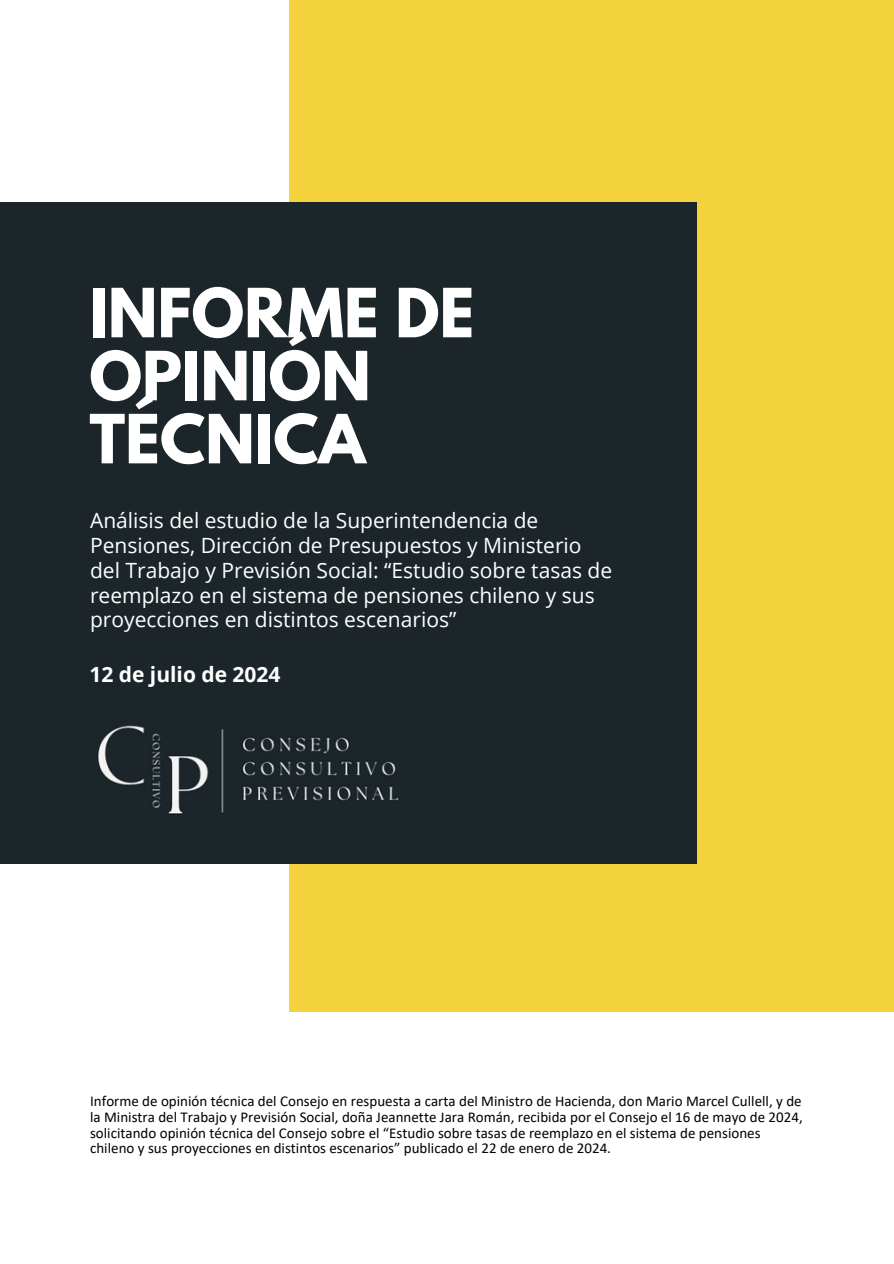
<style>
.page{position:relative;width:894px;height:1264px;background:#fff}
.page>*{position:absolute;margin:0;border:0;box-sizing:border-box;transform-origin:0 0}
.t1{font:700 60px/63px "League Spartan";color:#fff}
.t2{font:21px/24.8px "Open Sans";color:#fff}
.t3{font:700 21px "Open Sans";color:#fff}
.t4{font:15px/15.8px "Calibri";color:#000}
</style>
<div class="page">
<div style="left:289px;top:0;width:604px;height:1011px;background:#f5d33f"></div>
<div style="left:0;top:202px;width:696px;height:661px;background:#1c262a"></div>
<img style="left:97px;top:725px;width:302px;height:90px">
<h3 class="t1" style="left:89px;top:289px;width:386px">INFORME DE<br>OPINIÓN<br>TÉCNICA</h3>
<h2 class="t2" style="left:90px;top:508px;width:523px">Análisis del estudio de la Superintendencia de Pensiones, Dirección de Presupuestos y Ministerio del Trabajo y Previsión Social: “Estudio sobre tasas de reemplazo en el sistema de pensiones chileno y sus proyecciones en distintos escenarios”</h2>
<p class="t3" style="left:89px;top:659px;width:193px">12 de julio de 2024</p>
<p class="t4" style="left:90px;top:1094px;width:714px">Informe de opinión técnica del Consejo en respuesta a carta del Ministro de Hacienda, don Mario Marcel Cullell, y de la Ministra del Trabajo y Previsión Social, doña Jeannette Jara Román, recibida por el Consejo el 16 de mayo de 2024, solicitando opinión técnica del Consejo sobre el “Estudio sobre tasas de reemplazo en el sistema de pensiones chileno y sus proyecciones en distintos escenarios” publicado el 22 de enero de 2024.</p>
</div>
